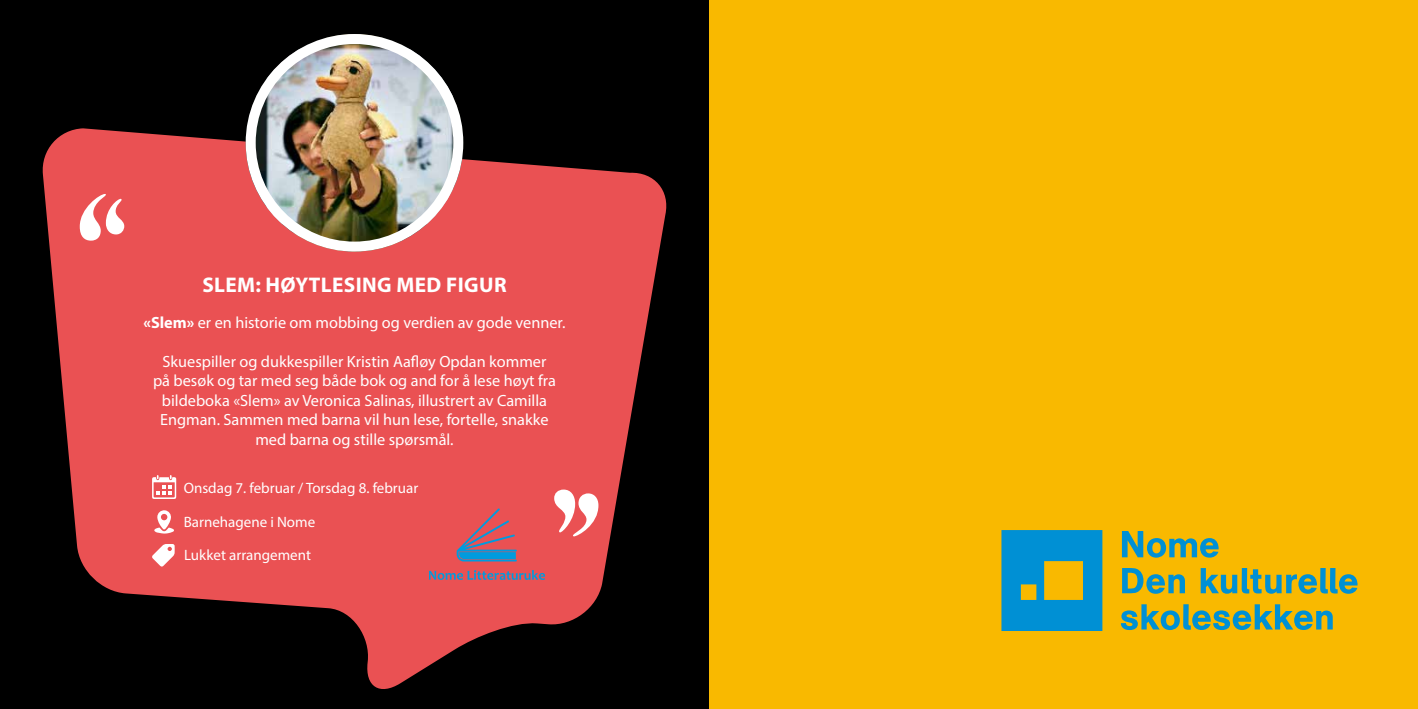
<style>
.page{position:relative;width:1418px;height:709px;background:#fff}
.page>*{position:absolute;margin:0;border:0;box-sizing:border-box;transform-origin:0 0}
.t1{font:700 21.25px "Myriad Pro";letter-spacing:.02em;color:#fff}
.t2{font:16.25px/19.5px "Myriad Pro";color:#fff;text-align:center}
.t3{font:15px "Myriad Pro";color:#fff}
.s1{font-weight:700}
</style>
<div class="page">
<div style="left:0;top:0;width:709px;height:709px;background:#000"></div>
<svg style="left:42px;top:128px;width:625px;height:561px;fill:#ea5153"></svg>
<div style="left:709px;top:0;width:708px;height:709px;background:#f9b900"></div>
<svg style="left:1001px;top:530px;width:101px;height:101px"></svg>
<svg style="left:1122px;top:568px;width:62px;height:25px"></svg>
<svg style="left:1200px;top:568px;width:157px;height:25px"></svg>
<svg style="left:1120px;top:604px;width:212px;height:26px"></svg>
<svg style="left:1121px;top:531px;width:97px;height:26px"></svg>
<img style="left:246px;top:34px;width:217px;height:217px;border-radius:109px">
<div style="left:246px;top:34px;width:217px;height:217px;border:10px solid #fff;border-radius:50%"></div>
<svg style="left:152px;top:475px;width:24px;height:24px"></svg>
<svg style="left:154px;top:510px;width:20px;height:23px"></svg>
<svg style="left:152px;top:544px;width:23px;height:23px"></svg>
<svg style="left:456px;top:508px;width:61px;height:53px;background:#a7657a"></svg>
<svg style="left:429px;top:570px;width:116px;height:10px"></svg>
<svg style="left:80px;top:194px;width:44px;height:47px;background:#f3a1a2"></svg>
<svg style="left:554px;top:489px;width:44px;height:47px;background:#f4a4a5"></svg>
<h1 class="t1" style="left:202px;top:271px;width:306px">SLEM: HØYTLESING MED FIGUR</h1>
<p class="t2" style="left:143px;top:312px;width:423px"><span class="s1">«Slem»</span> er en historie om mobbing og verdien av gode venner.</p>
<p class="t2" style="left:153px;top:351px;width:404px">Skuespiller og dukkespiller Kristin Aafløy Opdan kommer på besøk og tar med seg både bok og and for å lese høyt fra bildeboka «Slem» av Veronica Salinas, illustrert av Camilla Engman. Sammen med barna vil hun lese, fortelle, snakke med barna og stille spørsmål.</p>
<p class="t3" style="left:184px;top:479px;width:236px">Onsdag 7. februar / Torsdag 8. februar</p>
<p class="t3" style="left:184px;top:512px;width:133px">Barnehagene i Nome</p>
<p class="t3" style="left:184px;top:546px;width:128px">Lukket arrangement</p>
</div>
